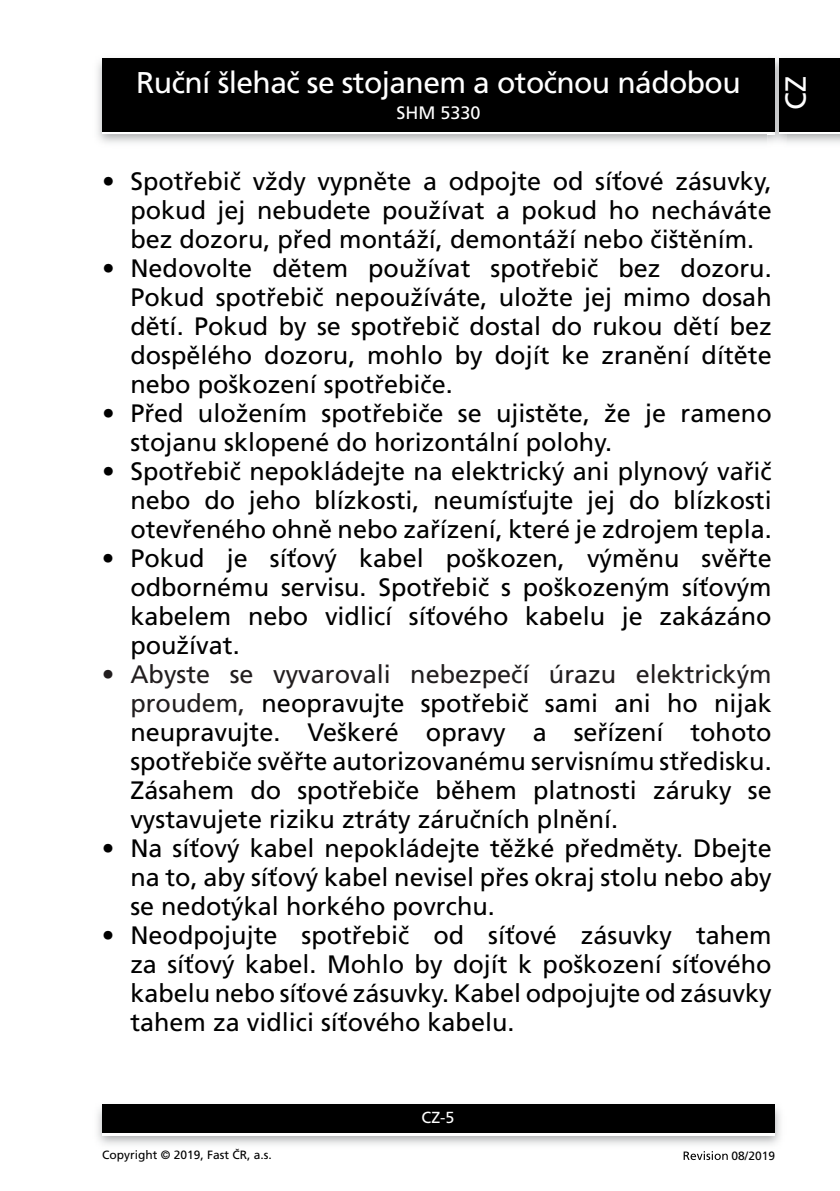
<style>
.page{position:relative;width:840px;height:1191px;background:#fff}
.page>*{position:absolute;margin:0;border:0;box-sizing:border-box;transform-origin:0 0}
.t1{font:30px "Frutiger CE";letter-spacing:-.02em;color:#fff}
.t2{font:29px "Frutiger CE";color:#fff}
.t3{font:25.2px/29px "Frutiger CE";color:#000;text-align:justify}
.t4{font:18px "Frutiger CE";color:#fff}
.t5{font:16px "Frutiger CE";color:#fff}
.t6{font:12px "Frutiger CE";color:#000}
.s1{color:#221e1f}
</style>
<div class="page">
<div style="left:102px;top:61px;width:672px;height:73px;background:linear-gradient(to right,#000,#000)"></div>
<div style="left:102px;top:58px;width:672px;height:73px;background:#000"></div>
<img style="left:97px;top:1104px;width:684px;height:41px">
<div style="left:102px;top:1107px;width:672px;height:28px;background:linear-gradient(to right,#fff,#fff)"></div>
<div style="left:102px;top:1104px;width:672px;height:28px;background:#000"></div>
<img style="left:767px;top:56px;width:18px;height:89px">
<svg style="left:767px;top:131px;width:7px;height:3px"></svg>
<img style="left:767px;top:58px;width:7px;height:3px">
<img style="left:767px;top:61px;width:7px;height:70px">
<div style="left:778px;top:61px;width:61px;height:73px;background:linear-gradient(to right,#000,#000)"></div>
<div style="left:778px;top:58px;width:61px;height:73px;background:#000"></div>
<svg style="left:683px;top:1151px;width:44px;height:9px"></svg>
<p class="t1" style="left:136px;top:66px;width:605px">Ruční šlehač se stojanem a otočnou nádobou</p>
<p class="t4" style="left:396px;top:102px;width:86px">SHM 5330</p>
<p class="t2" style="left:778px;top:110px;width:35px;rotate:-90deg">CZ</p>
<p class="t3" style="left:130px;top:166px;width:642px;text-indent:-28px">• Spotřebič vždy vypněte a odpojte od síťové zásuvky, pokud jej nebudete používat a pokud ho necháváte bez dozoru, před montáží, demontáží nebo čištěním.</p>
<p class="t3" style="left:130px;top:253px;width:642px;text-indent:-28px">• Nedovolte dětem používat spotřebič bez dozoru.<br>Pokud spotřebič nepoužíváte, uložte jej mimo dosah dětí. Pokud by se spotřebič dostal do rukou dětí bez dospělého dozoru, mohlo by dojít ke zranění dítěte nebo poškození spotřebiče.</p>
<p class="t3" style="left:130px;top:398px;width:642px;text-indent:-28px">• Před uložením spotřebiče se ujistěte, že je rameno stojanu sklopené do horizontální polohy.</p>
<p class="t3" style="left:130px;top:456px;width:642px;text-indent:-28px">• Spotřebič nepokládejte na elektrický ani plynový vařič nebo do jeho blízkosti, neumísťujte jej do blízkosti otevřeného ohně nebo zařízení, které je zdrojem tepla.</p>
<p class="t3" style="left:130px;top:543px;width:642px;text-indent:-28px">• Pokud je síťový kabel poškozen, výměnu svěřte odbornému servisu. Spotřebič s poškozeným síťovým kabelem nebo vidlicí síťového kabelu je zakázáno používat.</p>
<p class="t3" style="left:130px;top:660px;width:642px;text-indent:-28px"><span class="s1">• Abyste se vyvarovali nebezpečí úrazu elektrickým proudem,</span> neopravujte spotřebič sami ani ho nijak neupravujte. Veškeré opravy a seřízení tohoto spotřebiče svěřte autorizovanému servisnímu středisku.<br>Zásahem do spotřebiče během platnosti záruky se vystavujete riziku ztráty záručních plnění.</p>
<p class="t3" style="left:130px;top:834px;width:642px;text-indent:-28px">• Na síťový kabel nepokládejte těžké předměty. Dbejte na to, aby síťový kabel nevisel přes okraj stolu nebo aby se nedotýkal horkého povrchu.</p>
<p class="t3" style="left:130px;top:921px;width:642px;text-indent:-28px">• Neodpojujte spotřebič od síťové zásuvky tahem za síťový kabel. Mohlo by dojít k poškození síťového kabelu nebo síťové zásuvky. Kabel odpojujte od zásuvky tahem za vidlici síťového kabelu.</p>
<p class="t5" style="left:421px;top:1108px;width:34px">CZ-5</p>
<p class="t6" style="left:102px;top:1147px;width:171px">Copyright © 2019, Fast ČR, a.s.</p>
<p class="t6" style="left:731px;top:1148px;width:45px">08/2019</p>
</div>
